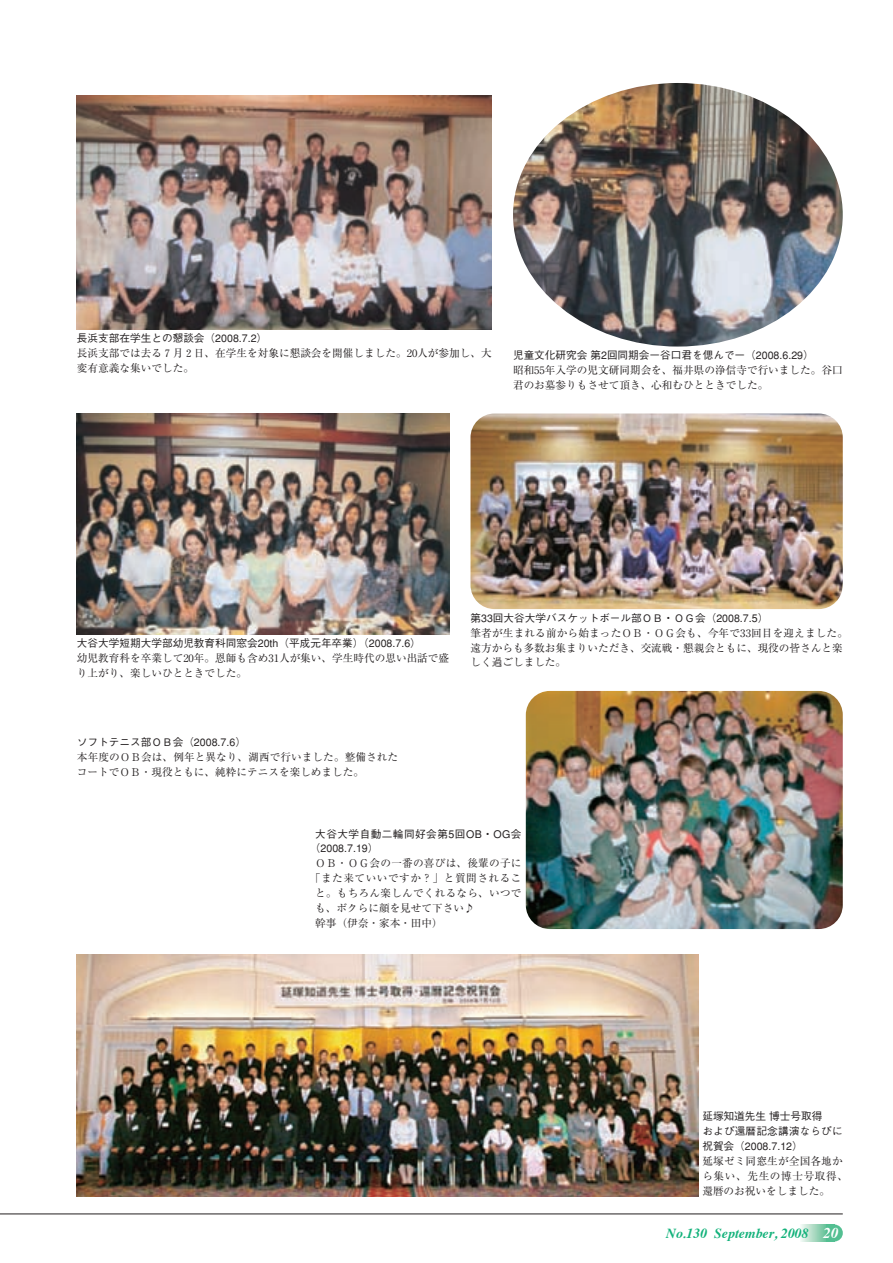
<style>
.page{position:relative;width:893px;height:1263px;background:#fff}
.page>*{position:absolute;margin:0;border:0;box-sizing:border-box;transform-origin:0 0}
.t1{font:italic 700 13.8px "Times";color:#13b27b}
.t2{font:10.65px/14.9px "Ryumin";color:#231f20}
.t3{font:500 10.65px/14.9px "Gothic BBB";letter-spacing:.015em;color:#231f20}
.t4{font:10.65px "Ryumin";letter-spacing:.02em;color:#231f20}
.t5{font:500 10.65px "Gothic BBB";letter-spacing:.045em;color:#231f20}
.t6{font:10.65px "Ryumin";letter-spacing:.05em;color:#231f20}
.s1{font-family:"Gothic BBB";font-weight:500}
.s2{font-family:"Ryumin";font-weight:400}
.s3{font-size:14.85px;color:#fff}
</style>
<div class="page">
<hr style="left:0;top:1214px;width:842px;height:1px;background:#231f20">
<div style="left:825px;top:1225px;width:9px;height:17px;background:#53bf92"></div>
<svg style="left:801px;top:1225px;width:24px;height:17px"></svg>
<div style="left:825px;top:1225px;width:17px;height:17px;background:#53bf92;border-radius:50%"></div>
<img style="left:513px;top:83px;width:329px;height:264px;border-radius:50%">
<img style="left:77px;top:96px;width:415px;height:234px">
<img style="left:470px;top:414px;width:372px;height:195px;border-radius:24px">
<img style="left:77px;top:414px;width:372px;height:221px">
<img style="left:77px;top:955px;width:621px;height:242px">
<img style="left:526px;top:691px;width:316px;height:238px;border-radius:24px">
<p class="t2" style="left:77px;top:332px;width:416px"><span class="s1">長浜支部在学生との懇談会（2008.7.2）<br></span>長浜支部では去る７月２日、在学生を対象に懇談会を開催しました。20人が参加し、大変有意義な集いでした。</p>
<p class="t2" style="left:513px;top:349px;width:331px"><span class="s1">児童文化研究会第2回同期会－谷口君を偲んで－（2008.6.29）<br></span>昭和55年入学の児文研同期会を、福井県の浄信寺で行いました。谷口君のお墓参りもさせて頂き、心和むひとときでした。</p>
<p class="t2" style="left:77px;top:637px;width:374px"><span class="s1">大谷大学短期大学部幼児教育科同窓会20th（平成元年卒業）（2008.7.6）<br></span>幼児教育科を卒業して20年。恩師も含め31人が集い、学生時代の思い出話で盛り上がり、楽しいひとときでした。</p>
<p class="t2" style="left:470px;top:612px;width:379px"><span class="s1">第33回大谷大学バスケットボール部ＯＢ・ＯＧ会（2008.7.5）<br></span>筆者が生まれる前から始まったＯＢ・ＯＧ会も、今年で33回目を迎えました。遠方からも多数お集まりいただき、交流戦・懇親会ともに、現役の皆さんと楽しく過ごしました。</p>
<p class="t2" style="left:77px;top:736px;width:323px"><span class="s1">ソフトテニス部ＯＢ会（2008.7.6）<br></span>本年度のＯＢ会は、例年と異なり、湖西で行いました。整備されたコートでＯＢ・現役ともに、純粋にテニスを楽しめました。</p>
<p class="t5" style="left:315px;top:830px;width:208px">大谷大学自動二輪同好会第5回OB・OG会</p>
<p class="t3" style="left:310px;top:842px;width:70px">（2008.7.19）</p>
<p class="t4" style="left:315px;top:860px;width:208px">ＯＢ・ＯＧ会の一番の喜びは、後輩の子に</p>
<p class="t6" style="left:310px;top:875px;width:213px">「また来ていいですか？」と質問されるこ</p>
<p class="t4" style="left:315px;top:889px;width:208px">と。もちろん楽しんでくれるなら、いつで</p>
<p class="t2" style="left:315px;top:902px;width:161px">も、ボクらに顔を見せて下さい♪</p>
<p class="t2" style="left:315px;top:917px;width:129px">幹事（伊奈・家本・田中）</p>
<p class="t3" style="left:702px;top:1110px;width:147px">延塚知道先生博士号取得<br>および還暦記念講演ならびに祝賀会（2008.7.12）<br><span class="s2">延塚ゼミ同窓生が全国各地から集い、先生の博士号取得、還暦のお祝いをしました。</span></p>
<p class="t1" style="left:666px;top:1228px;width:174px">No.130 September, 2008 <span class="s3">20</span></p>
</div>
